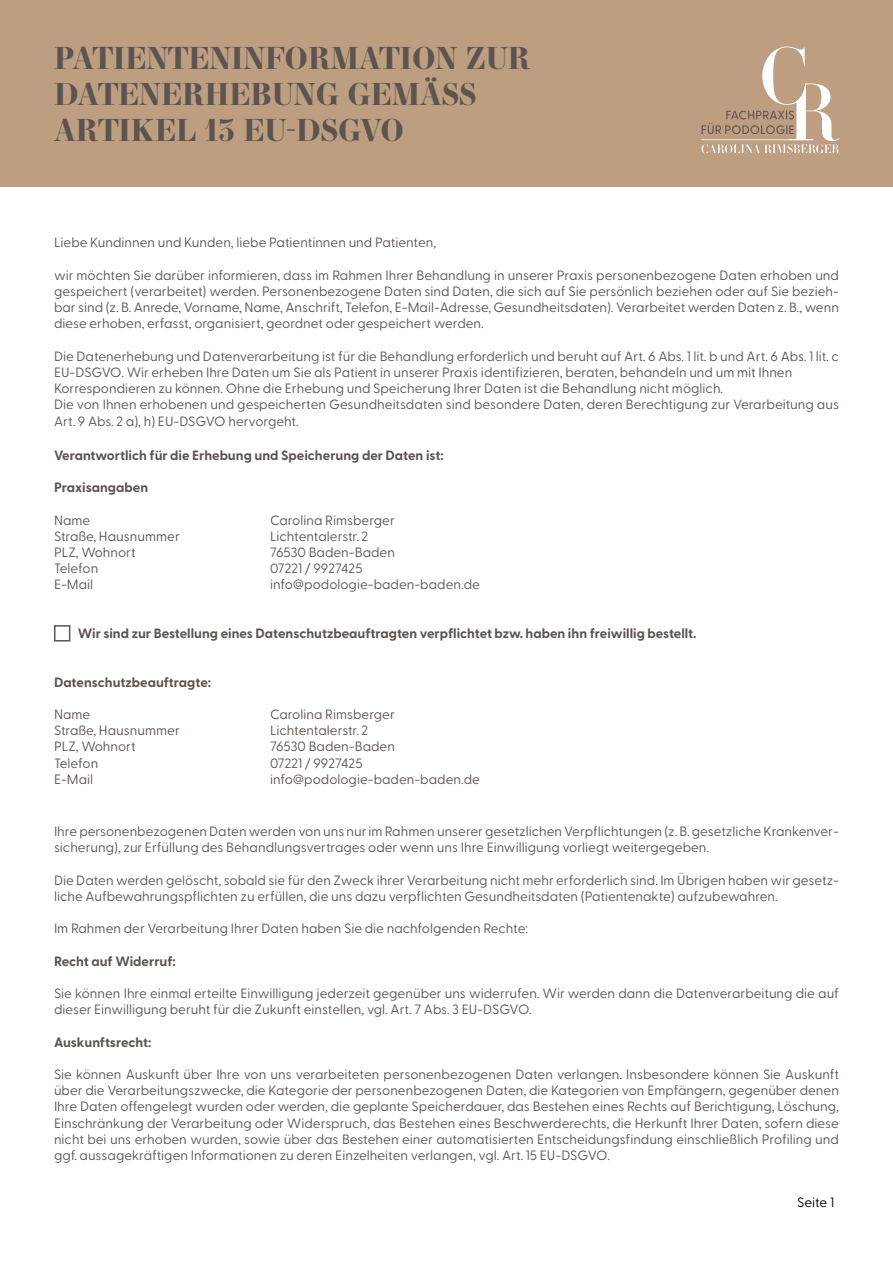
<style>
.page{position:relative;width:893px;height:1263px;background:#fff}
.page>*{position:absolute;margin:0;border:0;box-sizing:border-box;transform-origin:0 0}
.t1{font:700 30px/36px "Essonnes Display";color:#5d5450}
.t2{font:13.5px/16.2px "Greycliff CF";color:#5d5450}
.t3{font:700 13.5px "Greycliff CF";color:#5d5450}
.t4{font:13.5px "Greycliff CF";letter-spacing:-.005em;color:#000}
</style>
<div class="page">
<div style="left:0;top:0;width:893px;height:186px;background:#bd9e81"></div>
<svg style="left:701px;top:47px;width:139px;height:106px"></svg>
<div style="left:54px;top:625px;width:16px;height:16px;border:2px solid #5d5450"></div>
<h1 class="t1" style="left:54px;top:39px;width:478px">PATIENTENINFORMATION ZUR<br>DATENERHEBUNG GEMÄSS<br>ARTIKEL 13 EU-DSGVO</h1>
<p class="t2" style="left:54px;top:233px;width:384px">Liebe Kundinnen und Kunden, liebe Patientinnen und Patienten,</p>
<p class="t2" style="left:54px;top:266px;width:786px;text-align:justify">wir möchten Sie darüber informieren, dass im Rahmen Ihrer Behandlung in unserer Praxis personenbezogene Daten erhoben und gespeichert (verarbeitet) werden. Personenbezogene Daten sind Daten, die sich auf Sie persönlich beziehen oder auf Sie bezieh&shy;bar sind (z. B. Anrede, Vorname, Name, Anschrift, Telefon, E-Mail-Adresse, Gesundheitsdaten). Verarbeitet werden Daten z. B., wenn diese erhoben, erfasst, organisiert, geordnet oder gespeichert werden.</p>
<p class="t2" style="left:54px;top:347px;width:786px">Die Datenerhebung und Datenverarbeitung ist für die Behandlung erforderlich und beruht auf Art. 6 Abs. 1 lit. b und Art. 6 Abs. 1 lit. c EU-DSGVO. Wir erheben Ihre Daten um Sie als Patient in unserer Praxis identifizieren, beraten, behandeln und um mit Ihnen Korrespondieren zu können. Ohne die Erhebung und Speicherung Ihrer Daten ist die Behandlung nicht möglich.<br>Die von Ihnen erhobenen und gespeicherten Gesundheitsdaten sind besondere Daten, deren Berechtigung zur Verarbeitung aus Art. 9 Abs. 2 a), h) EU-DSGVO hervorgeht.</p>
<p class="t3" style="left:54px;top:445px;width:391px">Verantwortlich für die Erhebung und Speicherung der Daten ist:</p>
<p class="t3" style="left:54px;top:477px;width:96px">Praxisangaben</p>
<p class="t2" style="left:54px;top:511px;width:38px">Name</p>
<p class="t2" style="left:270px;top:511px;width:126px">Carolina Rimsberger</p>
<p class="t2" style="left:54px;top:527px;width:127px">Straße, Hausnummer</p>
<p class="t2" style="left:270px;top:527px;width:100px">Lichtentalerstr. 2</p>
<p class="t2" style="left:54px;top:543px;width:83px">PLZ, Wohnort</p>
<p class="t2" style="left:270px;top:543px;width:126px">76530 Baden-Baden</p>
<p class="t2" style="left:54px;top:559px;width:46px">Telefon</p>
<p class="t2" style="left:270px;top:559px;width:94px">07221 / 9927425</p>
<p class="t2" style="left:54px;top:575px;width:41px">E-Mail</p>
<p class="t2" style="left:270px;top:575px;width:211px">info@podologie-baden-baden.de</p>
<p class="t3" style="left:78px;top:623px;width:620px">Wir sind zur Bestellung eines Datenschutzbeauftragten verpflichtet bzw. haben ihn freiwillig bestellt.</p>
<p class="t3" style="left:54px;top:671px;width:159px">Datenschutzbeauftragte:</p>
<p class="t2" style="left:54px;top:705px;width:38px">Name</p>
<p class="t2" style="left:270px;top:705px;width:126px">Carolina Rimsberger</p>
<p class="t2" style="left:54px;top:721px;width:127px">Straße, Hausnummer</p>
<p class="t2" style="left:270px;top:721px;width:100px">Lichtentalerstr. 2</p>
<p class="t2" style="left:54px;top:737px;width:83px">PLZ, Wohnort</p>
<p class="t2" style="left:270px;top:737px;width:126px">76530 Baden-Baden</p>
<p class="t2" style="left:54px;top:754px;width:46px">Telefon</p>
<p class="t2" style="left:270px;top:754px;width:94px">07221 / 9927425</p>
<p class="t2" style="left:54px;top:770px;width:41px">E-Mail</p>
<p class="t2" style="left:270px;top:770px;width:211px">info@podologie-baden-baden.de</p>
<p class="t2" style="left:54px;top:822px;width:786px">Ihre personenbezogenen Daten werden von uns nur im Rahmen unserer gesetzlichen Verpflichtungen (z. B. gesetzliche Krankenver&shy;sicherung), zur Erfüllung des Behandlungsvertrages oder wenn uns Ihre Einwilligung vorliegt weitergegeben.</p>
<p class="t2" style="left:54px;top:871px;width:787px">Die Daten werden gelöscht, sobald sie für den Zweck ihrer Verarbeitung nicht mehr erforderlich sind. Im Übrigen haben wir gesetz&shy;liche Aufbewahrungspflichten zu erfüllen, die uns dazu verpflichten Gesundheitsdaten (Patientenakte) aufzubewahren.</p>
<p class="t2" style="left:54px;top:919px;width:476px">Im Rahmen der Verarbeitung Ihrer Daten haben Sie die nachfolgenden Rechte:</p>
<p class="t3" style="left:54px;top:950px;width:123px">Recht auf Widerruf:</p>
<p class="t2" style="left:54px;top:984px;width:786px">Sie können Ihre einmal erteilte Einwilligung jederzeit gegenüber uns widerrufen. Wir werden dann die Datenverarbeitung die auf dieser Einwilligung beruht für die Zukunft einstellen, vgl. Art. 7 Abs. 3 EU-DSGVO.</p>
<p class="t3" style="left:54px;top:1031px;width:99px">Auskunftsrecht:</p>
<p class="t2" style="left:54px;top:1065px;width:787px;text-align:justify">Sie können Auskunft über Ihre von uns verarbeiteten personenbezogenen Daten verlangen. Insbesondere können Sie Auskunft über die Verarbeitungszwecke, die Kategorie der personenbezogenen Daten, die Kategorien von Empfängern, gegenüber denen Ihre Daten offengelegt wurden oder werden, die geplante Speicherdauer, das Bestehen eines Rechts auf Berichtigung, Löschung, Einschränkung der Verarbeitung oder Widerspruch, das Bestehen eines Beschwerderechts, die Herkunft Ihrer Daten, sofern diese nicht bei uns erhoben wurden, sowie über das Bestehen einer automatisierten Entscheidungsfindung einschließlich Profiling und ggf. aussagekräftigen Informationen zu deren Einzelheiten verlangen, vgl. Art. 15 EU-DSGVO.</p>
<p class="t4" style="left:797px;top:1192px;width:38px">Seite 1</p>
</div>
